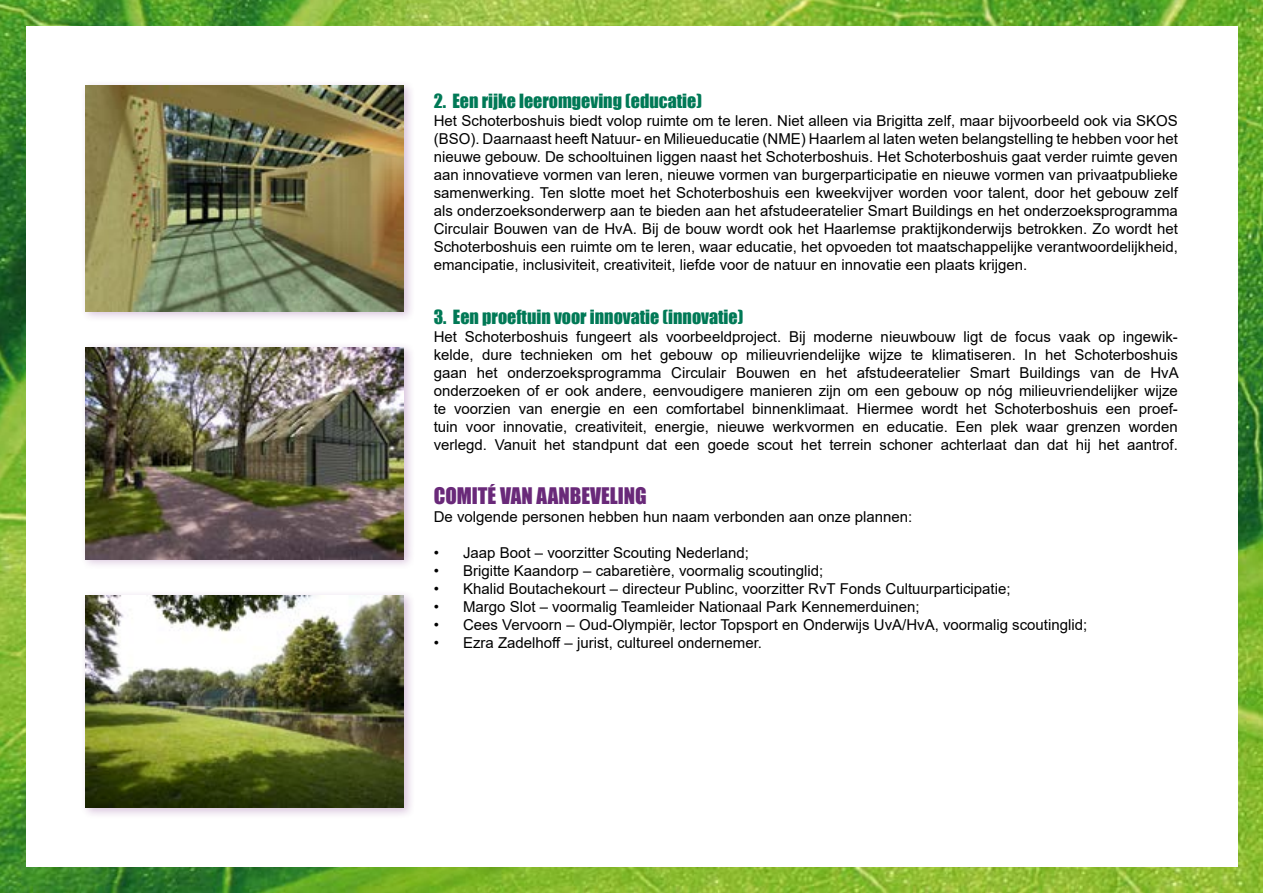
<style>
.page{position:relative;width:1263px;height:893px;background:#fff}
.page>*{position:absolute;margin:0;border:0;box-sizing:border-box;transform-origin:0 0}
.t1{font:21px "Impact";color:#692979}
.t2{font:18px "Impact";color:#007956}
.t3{font:15px/18px "Arial";color:#000;text-align:justify}
</style>
<div class="page">
<img style="left:0;top:0;width:1263px;height:893px">
<div style="left:26px;top:26px;width:1211px;height:841px;background:#fff"></div>
<div style="left:80px;top:80px;width:335px;height:243px;background:#6a187a;opacity:.25"></div>
<img style="left:85px;top:85px;width:319px;height:226px">
<div style="left:80px;top:590px;width:335px;height:230px;background:#6a187a;opacity:.25"></div>
<img style="left:85px;top:595px;width:319px;height:213px">
<div style="left:80px;top:342px;width:335px;height:228px;background:#6a187a;opacity:.25"></div>
<img style="left:85px;top:347px;width:319px;height:212px">
<p class="t2" style="left:434px;top:87px;width:270px">2. Een rijke leeromgeving (educatie)</p>
<p class="t3" style="left:434px;top:112px;width:746px">Het Schoterboshuis biedt volop ruimte om te leren. Niet alleen via Brigitta zelf, maar bijvoorbeeld ook via SKOS (BSO). Daarnaast heeft Natuur- en Milieueducatie (NME) Haarlem al laten weten belangstelling te hebben voor het nieuwe gebouw. De schooltuinen liggen naast het Schoterboshuis. Het Schoterboshuis gaat verder ruimte geven aan innovatieve vormen van leren, nieuwe vormen van burgerparticipatie en nieuwe vormen van privaatpublieke samenwerking. Ten slotte moet het Schoterboshuis een kweekvijver worden voor talent, door het gebouw zelf als onderzoeksonderwerp aan te bieden aan het afstudeeratelier Smart Buildings en het onderzoeksprogramma Circulair Bouwen van de HvA. Bij de bouw wordt ook het Haarlemse praktijkonderwijs betrokken. Zo wordt het Schoterboshuis een ruimte om te leren, waar educatie, het opvoeden tot maatschappelijke verantwoordelijkheid, emancipatie, inclusiviteit, creativiteit, liefde voor de natuur en innovatie een plaats krijgen.</p>
<p class="t2" style="left:434px;top:303px;width:311px">3. Een proeftuin voor innovatie (innovatie)</p>
<p class="t3" style="left:434px;top:328px;width:746px">Het Schoterboshuis fungeert als voorbeeldproject. Bij moderne nieuwbouw ligt de focus vaak op ingewik&shy;kelde, dure technieken om het gebouw op milieuvriendelijke wijze te klimatiseren. In het Schoterboshuis gaan het onderzoeksprogramma Circulair Bouwen en het afstudeeratelier Smart Buildings van de HvA onderzoeken of er ook andere, eenvoudigere manieren zijn om een gebouw op nóg milieuvriendelijker wijze te voorzien van energie en een comfortabel binnenklimaat. Hiermee wordt het Schoterboshuis een proef&shy;tuin voor innovatie, creativiteit, energie, nieuwe werkvormen en educatie. Een plek waar grenzen worden verlegd. Vanuit het standpunt dat een goede scout het terrein schoner achterlaat dan dat hij het aantrof.</p>
<h1 class="t1" style="left:434px;top:479px;width:215px">coMITÉ VAN AANBEVELING</h1>
<p class="t3" style="left:434px;top:508px;width:480px">De volgende personen hebben hun naam verbonden aan onze plannen:</p>
<p class="t3" style="left:434px;top:544px;width:317px">• Jaap Boot – voorzitter Scouting Nederland;</p>
<p class="t3" style="left:434px;top:562px;width:391px">• Brigitte Kaandorp – cabaretière, voormalig scoutinglid;</p>
<p class="t3" style="left:434px;top:580px;width:578px">• Khalid Boutachekourt – directeur Publinc, voorzitter RvT Fonds Cultuurparticipatie;</p>
<p class="t3" style="left:434px;top:598px;width:487px">• Margo Slot – voormalig Teamleider Nationaal Park Kennemerduinen;</p>
<p class="t3" style="left:434px;top:616px;width:655px">• Cees Vervoorn – Oud-Olympiër, lector Topsport en Onderwijs UvA/HvA, voormalig scoutinglid;</p>
<p class="t3" style="left:434px;top:634px;width:330px">• Ezra Zadelhoff – jurist, cultureel ondernemer.</p>
</div>
